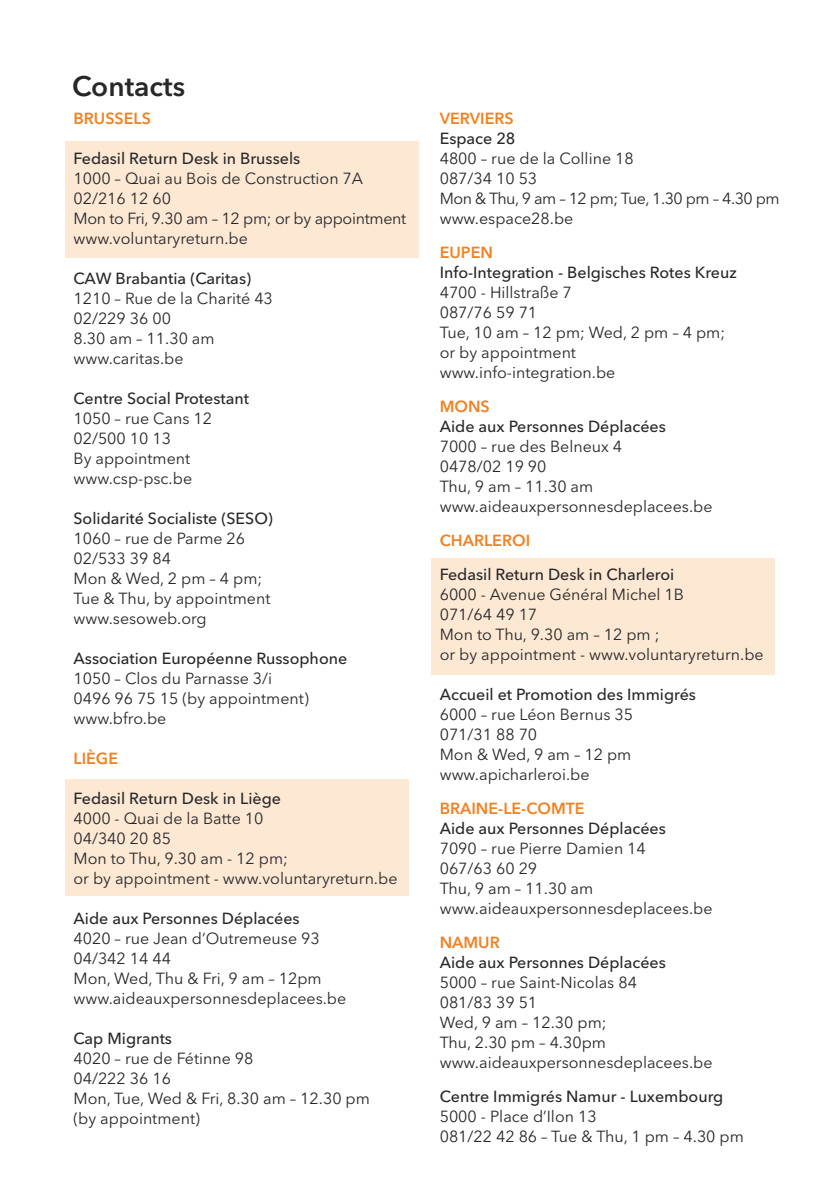
<style>
.page{position:relative;width:840px;height:1191px;background:#fff}
.page>*{position:absolute;margin:0;border:0;box-sizing:border-box;transform-origin:0 0}
.t1{font:600 28px "Avenir Next LT Pro";color:#282829}
.t2{font:16px/20px "Avenir Next LT Pro";color:#282829}
.t3{font:500 16px "Avenir Next LT Pro";color:#282829}
.t4{font:600 16px "Avenir Next LT Pro";color:#ef8224}
</style>
<div class="page">
<div style="left:65px;top:780px;width:343px;height:116px;background:#fde8d4"></div>
<div style="left:431px;top:558px;width:343px;height:117px;background:#fde8d4"></div>
<div style="left:65px;top:142px;width:353px;height:116px;background:#fde8d4"></div>
<h1 class="t1" style="left:72px;top:69px;width:115px">Contacts</h1>
<p class="t4" style="left:73px;top:109px;width:79px">BRUSSELS</p>
<p class="t3" style="left:73px;top:149px;width:228px">Fedasil Return Desk in Brussels</p>
<p class="t2" style="left:73px;top:168px;width:334px">1000 – Quai au Bois de Construction 7A<br>02/216 12 60<br>Mon to Fri, 9.30 am – 12 pm; or by appointment www.voluntaryreturn.be</p>
<p class="t3" style="left:73px;top:269px;width:179px">CAW Brabantia (Caritas)</p>
<p class="t2" style="left:73px;top:288px;width:201px">1210 – Rue de la Charité 43<br>02/229 36 00<br>8.30 am – 11.30 am www.caritas.be</p>
<p class="t3" style="left:73px;top:389px;width:177px">Centre Social Protestant</p>
<p class="t2" style="left:73px;top:408px;width:140px">1050 – rue Cans 12<br>02/500 10 13<br>By appointment www.csp-psc.be</p>
<p class="t3" style="left:73px;top:509px;width:201px">Solidarité Socialiste (SESO)</p>
<p class="t2" style="left:73px;top:528px;width:198px">1060 – rue de Parme 26<br>02/533 39 84<br>Mon &amp; Wed, 2 pm – 4 pm;<br>Tue &amp; Thu, by appointment www.sesoweb.org</p>
<p class="t3" style="left:73px;top:649px;width:275px">Association Européenne Russophone</p>
<p class="t2" style="left:73px;top:668px;width:237px">1050 – Clos du Parnasse 3/i<br>0496 96 75 15 (by appointment) www.bfro.be</p>
<p class="t4" style="left:73px;top:749px;width:46px">LIÈGE</p>
<p class="t3" style="left:73px;top:789px;width:209px">Fedasil Return Desk in Liège</p>
<p class="t2" style="left:73px;top:808px;width:325px">4000 - Quai de la Batte 10<br>04/340 20 85<br>Mon to Thu, 9.30 am - 12 pm;<br>or by appointment - www.voluntaryreturn.be</p>
<p class="t3" style="left:73px;top:909px;width:227px">Aide aux Personnes Déplacées</p>
<p class="t2" style="left:73px;top:928px;width:274px">4020 – rue Jean d’Outremeuse 93<br>04/342 14 44<br>Mon, Wed, Thu &amp; Fri, 9 am – 12pm www.aideauxpersonnesdeplacees.be</p>
<p class="t3" style="left:73px;top:1029px;width:100px">Cap Migrants</p>
<p class="t2" style="left:73px;top:1048px;width:298px">4020 – rue de Fétinne 98<br>04/222 36 16<br>Mon, Tue, Wed &amp; Fri, 8.30 am – 12.30 pm (by appointment)</p>
<p class="t4" style="left:439px;top:109px;width:76px">VERVIERS</p>
<p class="t3" style="left:439px;top:129px;width:77px">Espace 28</p>
<p class="t2" style="left:439px;top:148px;width:341px">4800 – rue de la Colline 18<br>087/34 10 53<br>Mon &amp; Thu, 9 am – 12 pm; Tue, 1.30 pm – 4.30 pm www.espace28.be</p>
<p class="t4" style="left:439px;top:243px;width:55px">EUPEN</p>
<p class="t3" style="left:439px;top:263px;width:298px">Info-Integration - Belgisches Rotes Kreuz</p>
<p class="t2" style="left:439px;top:282px;width:287px">4700 - Hillstraße 7<br>087/76 59 71<br>Tue, 10 am – 12 pm; Wed, 2 pm – 4 pm; or by appointment www.info-integration.be</p>
<p class="t4" style="left:439px;top:397px;width:51px">MONS</p>
<p class="t3" style="left:439px;top:417px;width:227px">Aide aux Personnes Déplacées</p>
<p class="t2" style="left:439px;top:436px;width:274px">7000 – rue des Belneux 4<br>0478/02 19 90<br>Thu, 9 am – 11.30 am www.aideauxpersonnesdeplacees.be</p>
<p class="t4" style="left:439px;top:531px;width:92px">CHARLEROI</p>
<p class="t3" style="left:439px;top:565px;width:236px">Fedasil Return Desk in Charleroi</p>
<p class="t2" style="left:439px;top:584px;width:325px">6000 - Avenue Général Michel 1B<br>071/64 49 17<br>Mon to Thu, 9.30 am – 12 pm ;<br>or by appointment - www.voluntaryreturn.be</p>
<p class="t3" style="left:439px;top:685px;width:258px">Accueil et Promotion des Immigrés</p>
<p class="t2" style="left:439px;top:704px;width:195px">6000 – rue Léon Bernus 35<br>071/31 88 70<br>Mon &amp; Wed, 9 am – 12 pm www.apicharleroi.be</p>
<p class="t4" style="left:439px;top:799px;width:146px">BRAINE-LE-COMTE</p>
<p class="t3" style="left:439px;top:819px;width:227px">Aide aux Personnes Déplacées</p>
<p class="t2" style="left:439px;top:838px;width:274px">7090 – rue Pierre Damien 14<br>067/63 60 29<br>Thu, 9 am – 11.30 am www.aideauxpersonnesdeplacees.be</p>
<p class="t4" style="left:439px;top:933px;width:61px">NAMUR</p>
<p class="t3" style="left:439px;top:953px;width:227px">Aide aux Personnes Déplacées</p>
<p class="t2" style="left:439px;top:972px;width:274px">5000 – rue Saint-Nicolas 84<br>081/83 39 51<br>Wed, 9 am – 12.30 pm;<br>Thu, 2.30 pm – 4.30pm www.aideauxpersonnesdeplacees.be</p>
<p class="t3" style="left:439px;top:1087px;width:285px">Centre Immigrés Namur - Luxembourg</p>
<p class="t2" style="left:439px;top:1106px;width:305px">5000 - Place d’Ilon 13<br>081/22 42 86 – Tue &amp; Thu, 1 pm – 4.30 pm</p>
</div>
